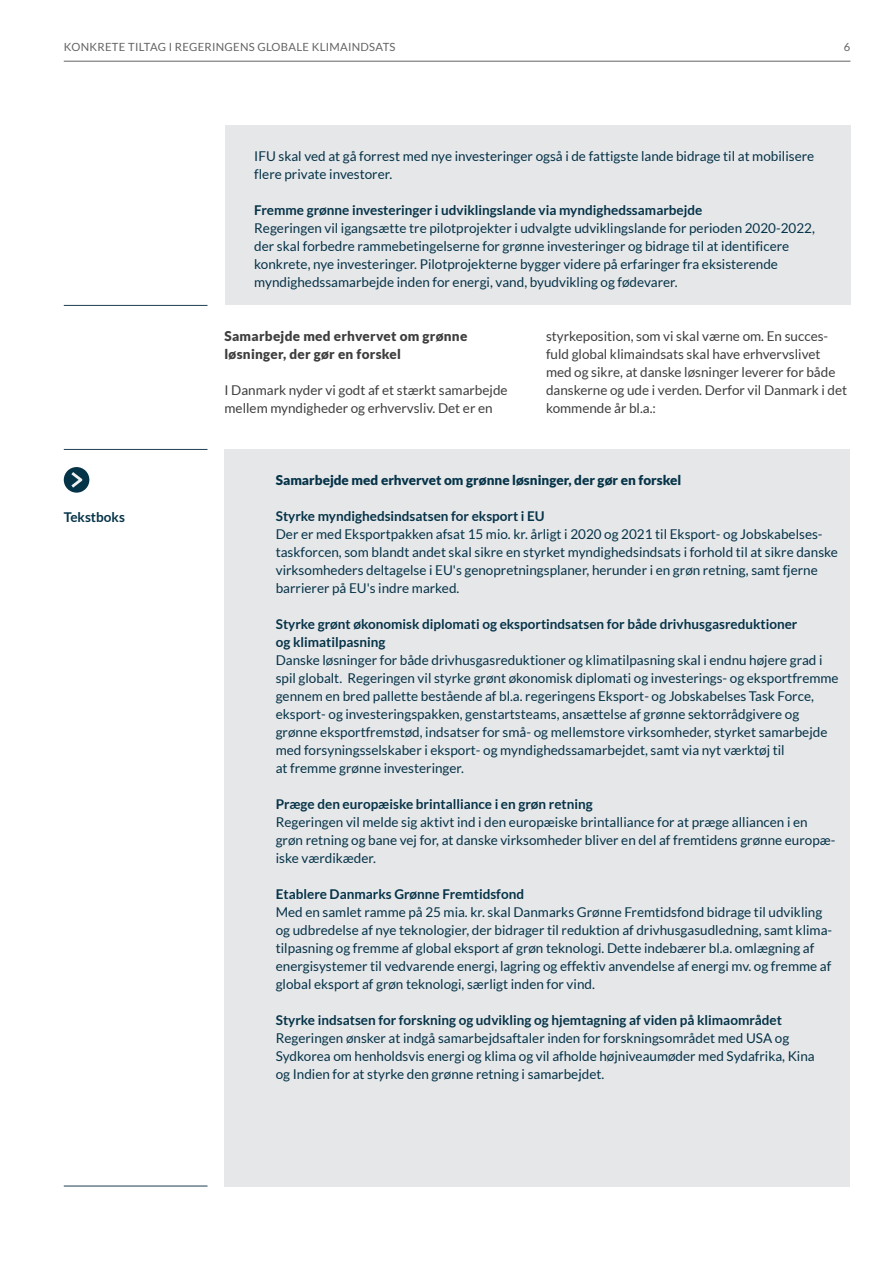
<style>
.page{position:relative;width:893px;height:1263px;background:#fff}
.page>*{position:absolute;margin:0;border:0;box-sizing:border-box;transform-origin:0 0}
.t1{font:13.5px/18px "Lato";color:#053348}
.t2{font:700 13.5px/18px "Lato";color:#053348}
.t3{font:13.5px/18px "Lato";color:#3e3e3f}
.t4{font:900 13.5px/18px "Lato";letter-spacing:.02em;color:#3e3e3f}
.t5{font:900 13.5px "Lato";color:#053348}
.t6{font:11.25px "Lato";letter-spacing:.025em;color:#636366}
</style>
<div class="page">
<hr style="left:64px;top:305px;width:143px;height:1px;background:#1f3e53">
<div style="left:224px;top:449px;width:626px;height:737px;background:#e6e7e9"></div>
<div style="left:225px;top:126px;width:625px;height:179px;background:#e6e7e9"></div>
<hr style="left:64px;top:449px;width:143px;height:1px;background:#1f3e53">
<hr style="left:64px;top:1186px;width:143px;height:1px;background:#1f3e53">
<div style="left:64px;top:467px;width:25px;height:26px;background:#053348;border-radius:50%"></div>
<svg style="left:71px;top:472px;width:11px;height:16px"></svg>
<hr style="left:64px;top:61px;width:786px;height:1px;background:#636366">
<p class="t6" style="left:64px;top:41px;width:333px">KONKRETE TILTAG I REGERINGENS GLOBALE KLIMAINDSATS</p>
<p class="t6" style="left:844px;top:41px;width:8px">6</p>
<p class="t1" style="left:254px;top:147px;width:561px">IFU skal ved at gå forrest med nye investeringer også i de fattigste lande bidrage til at mobilisere flere private investorer.</p>
<p class="t2" style="left:254px;top:201px;width:450px">Fremme grønne investeringer i udviklingslande via myndighedssamarbejde</p>
<p class="t1" style="left:254px;top:219px;width:562px">Regeringen vil igangsætte tre pilotprojekter i udvalgte udviklingslande for perioden 2020-2022, der skal forbedre rammebetingelserne for grønne investeringer og bidrage til at identificere konkrete, nye investeringer. Pilotprojekterne bygger videre på erfaringer fra eksisterende myndighedssamarbejde inden for energi, vand, byudvikling og fødevarer.</p>
<p class="t2" style="left:64px;top:508px;width:63px">Tekstboks</p>
<p class="t4" style="left:225px;top:327px;width:244px">Samarbejde med erhvervet om grønne løsninger, der gør en forskel</p>
<p class="t3" style="left:225px;top:381px;width:285px">I Danmark nyder vi godt af et stærkt samarbejde mellem myndigheder og erhvervsliv. Det er en</p>
<p class="t3" style="left:546px;top:327px;width:303px">styrkeposition, som vi skal værne om. En succes&shy;fuld global klimaindsats skal have erhvervslivet med og sikre, at danske løsninger leverer for både danskerne og ude i verden. Derfor vil Danmark i det kommende år bl.a.:</p>
<p class="t5" style="left:276px;top:472px;width:407px">Samarbejde med erhvervet om grønne løsninger, der gør en forskel</p>
<p class="t2" style="left:276px;top:507px;width:270px">Styrke myndighedsindsatsen for eksport i EU</p>
<p class="t1" style="left:276px;top:525px;width:564px">Der er med Eksportpakken afsat 15 mio. kr. årligt i 2020 og 2021 til Eksport- og Jobskabelses&shy;taskforcen, som blandt andet skal sikre en styrket myndighedsindsats i forhold til at sikre danske virksomheders deltagelse i EU's genopretningsplaner, herunder i en grøn retning, samt fjerne barrierer på EU's indre marked.</p>
<p class="t2" style="left:276px;top:615px;width:523px">Styrke grønt økonomisk diplomati og eksportindsatsen for både drivhusgasreduktioner og klimatilpasning</p>
<p class="t1" style="left:276px;top:651px;width:564px">Danske løsninger for både drivhusgasreduktioner og klimatilpasning skal i endnu højere grad i spil globalt. Regeringen vil styrke grønt økonomisk diplomati og investerings- og eksportfremme gennem en bred pallette bestående af bl.a. regeringens Eksport- og Jobskabelses Task Force, eksport- og investeringspakken, genstartsteams, ansættelse af grønne sektorrådgivere og grønne eksportfremstød, indsatser for små- og mellemstore virksomheder, styrket samarbejde med forsyningsselskaber i eksport- og myndighedssamarbejdet, samt via nyt værktøj til<br>at fremme grønne investeringer.</p>
<p class="t2" style="left:276px;top:795px;width:319px">Præge den europæiske brintalliance i en grøn retning</p>
<p class="t1" style="left:276px;top:813px;width:561px">Regeringen vil melde sig aktivt ind i den europæiske brintalliance for at præge alliancen i en grøn retning og bane vej for, at danske virksomheder bliver en del af fremtidens grønne europæ&shy;iske værdikæder.</p>
<p class="t2" style="left:276px;top:885px;width:250px">Etablere Danmarks Grønne Fremtidsfond</p>
<p class="t1" style="left:276px;top:903px;width:558px">Med en samlet ramme på 25 mia. kr. skal Danmarks Grønne Fremtidsfond bidrage til udvikling og udbredelse af nye teknologier, der bidrager til reduktion af drivhusgasudledning, samt klima&shy;tilpasning og fremme af global eksport af grøn teknologi. Dette indebærer bl.a. omlægning af energisystemer til vedvarende energi, lagring og effektiv anvendelse af energi mv. og fremme af global eksport af grøn teknologi, særligt inden for vind.</p>
<p class="t2" style="left:276px;top:1011px;width:508px">Styrke indsatsen for forskning og udvikling og hjemtagning af viden på klimaområdet</p>
<p class="t1" style="left:276px;top:1029px;width:540px">Regeringen ønsker at indgå samarbejdsaftaler inden for forskningsområdet med USA og<br>Sydkorea om henholdsvis energi og klima og vil afholde højniveaumøder med Sydafrika, Kina og Indien for at styrke den grønne retning i samarbejdet.</p>
</div>
